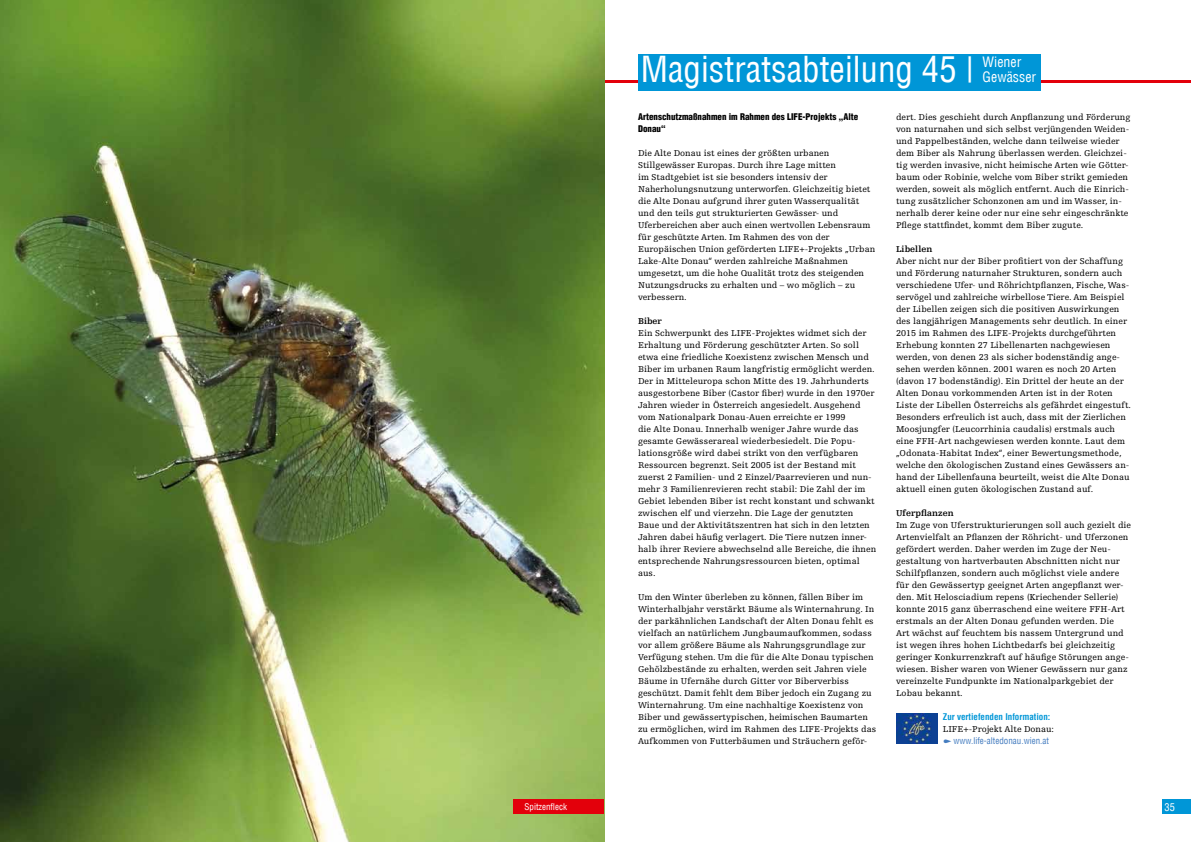
<style>
.page{position:relative;width:1191px;height:842px;background:#fff}
.page>*{position:absolute;margin:0;border:0;box-sizing:border-box;transform-origin:0 0}
.t1{font:condensed 35px "Helvetica LT";color:#fff}
.t2{font:condensed 14px "Helvetica LT";color:#fff}
.t3{font:condensed 10.5px "Helvetica LT";color:#fff}
.t4{font:9px/12px "Egyptienne FLT Std";letter-spacing:.005em;color:#000}
.t5{font:900 condensed 9px/12px "Helvetica LT";color:#000}
.t6{font:700 condensed 9px "Helvetica LT";color:#0096d7}
.t7{font:condensed 9px "Helvetica LT";color:#457dc0}
.t8{font:700 9px "Egyptienne FLT Std";letter-spacing:.005em;color:#000}
.t9{font:condensed 9px "Helvetica LT";color:#fff}
</style>
<div class="page">
<hr style="left:587px;top:80px;width:604px;height:2px;background:#e3000b">
<img style="left:0;top:0;width:604px;height:842px">
<div style="left:638px;top:54px;width:402px;height:37px;background:#0096d7"></div>
<img style="left:896px;top:714px;width:41px;height:29px">
<div style="left:514px;top:799px;width:90px;height:15px;background:#e3000b"></div>
<div style="left:1162px;top:799px;width:29px;height:15px;background:#0096d7"></div>
<h2 class="t1" style="left:641px;top:48px;width:382px">Magistratsabteilung 45 <sup>|</sup> <sup>Wiener</sup></h2>
<h2 class="t2" style="left:982px;top:68px;width:55px">Gewässer</h2>
<h3 class="t5" style="left:638px;top:111px;width:222px">Artenschutzmaßnahmen im Rahmen des LIFE-Projekts „Alte<br>Donau“</h3>
<p class="t4" style="left:638px;top:147px;width:239px">Die Alte Donau ist eines der größten urbanen Stillgewässer Europas. Durch ihre Lage mitten<br>im Stadtgebiet ist sie besonders intensiv der Naherholungsnutzung unterworfen. Gleichzeitig bietet die Alte Donau aufgrund ihrer guten Wasserqualität und den teils gut strukturierten Gewässer- und Uferbereichen aber auch einen wertvollen Lebensraum für geschützte Arten. Im Rahmen des von der Europäischen Union geförderten LIFE+-Projekts „Urban Lake-Alte Donau“ werden zahlreiche Maßnahmen umgesetzt, um die hohe Qualität trotz des steigenden Nutzungsdrucks zu erhalten und – wo möglich – zu verbessern.</p>
<h4 class="t8" style="left:638px;top:316px;width:26px">Biber</h4>
<p class="t4" style="left:638px;top:327px;width:240px">Ein Schwerpunkt des LIFE-Projektes widmet sich der Erhaltung und Förderung geschützter Arten. So soll etwa eine friedliche Koexistenz zwischen Mensch und Biber im urbanen Raum langfristig ermöglicht werden.<br>Der in Mitteleuropa schon Mitte des 19. Jahrhunderts ausgestorbene Biber (Castor fiber) wurde in den 1970er Jahren wieder in Österreich angesiedelt. Ausgehend vom Nationalpark Donau-Auen erreichte er 1999<br>die Alte Donau. Innerhalb weniger Jahre wurde das gesamte Gewässerareal wiederbesiedelt. Die Popu&shy;lationsgröße wird dabei strikt von den verfügbaren Ressourcen begrenzt. Seit 2005 ist der Bestand mit zuerst 2 Familien- und 2 Einzel/Paarrevieren und nun&shy;mehr 3 Familienrevieren recht stabil: Die Zahl der im Gebiet lebenden Biber ist recht konstant und schwankt zwischen elf und vierzehn. Die Lage der genutzten Baue und der Aktivitätszentren hat sich in den letzten Jahren dabei häufig verlagert. Die Tiere nutzen inner&shy;halb ihrer Reviere abwechselnd alle Bereiche, die ihnen entsprechende Nahrungsressourcen bieten, optimal aus.</p>
<p class="t4" style="left:638px;top:591px;width:240px">Um den Winter überleben zu können, fällen Biber im Winterhalbjahr verstärkt Bäume als Winternahrung. In der parkähnlichen Landschaft der Alten Donau fehlt es vielfach an natürlichem Jungbaumaufkommen, sodass vor allem größere Bäume als Nahrungsgrundlage zur Verfügung stehen. Um die für die Alte Donau typischen Gehölzbestände zu erhalten, werden seit Jahren viele Bäume in Ufernähe durch Gitter vor Biberverbiss geschützt. Damit fehlt dem Biber jedoch ein Zugang zu Winternahrung. Um eine nachhaltige Koexistenz von Biber und gewässertypischen, heimischen Baumarten zu ermöglichen, wird im Rahmen des LIFE-Projekts das Aufkommen von Futterbäumen und Sträuchern geför-</p>
<p class="t4" style="left:896px;top:111px;width:236px">dert. Dies geschieht durch Anpflanzung und Förderung von naturnahen und sich selbst verjüngenden Weiden&shy;und Pappelbeständen, welche dann teilweise wieder dem Biber als Nahrung überlassen werden. Gleichzei&shy;tig werden invasive, nicht heimische Arten wie Götter&shy;baum oder Robinie, welche vom Biber strikt gemieden werden, soweit als möglich entfernt. Auch die Einrich&shy;tung zusätzlicher Schonzonen am und im Wasser, in&shy;nerhalb derer keine oder nur eine sehr eingeschränkte Pflege stattfindet, kommt dem Biber zugute.</p>
<h4 class="t8" style="left:896px;top:244px;width:38px">Libellen</h4>
<p class="t4" style="left:896px;top:255px;width:236px">Aber nicht nur der Biber profitiert von der Schaffung und Förderung naturnaher Strukturen, sondern auch verschiedene Ufer- und Röhrichtpflanzen, Fische, Was&shy;servögel und zahlreiche wirbellose Tiere. Am Beispiel der Libellen zeigen sich die positiven Auswirkungen des langjährigen Managements sehr deutlich. In einer 2015 im Rahmen des LIFE-Projekts durchgeführten Erhebung konnten 27 Libellenarten nachgewiesen werden, von denen 23 als sicher bodenständig ange&shy;sehen werden können. 2001 waren es noch 20 Arten (davon 17 bodenständig). Ein Drittel der heute an der Alten Donau vorkommenden Arten ist in der Roten Liste der Libellen Österreichs als gefährdet eingestuft.<br>Besonders erfreulich ist auch, dass mit der Zierlichen Moosjungfer (Leucorrhinia caudalis) erstmals auch eine FFH-Art nachgewiesen werden konnte. Laut dem „Odonata-Habitat Index“, einer Bewertungsmethode, welche den ökologischen Zustand eines Gewässers an&shy;hand der Libellenfauna beurteilt, weist die Alte Donau aktuell einen guten ökologischen Zustand auf.</p>
<h4 class="t8" style="left:896px;top:508px;width:59px">Uferpflanzen</h4>
<p class="t4" style="left:896px;top:519px;width:236px">Im Zuge von Uferstrukturierungen soll auch gezielt die Artenvielfalt an Pflanzen der Röhricht- und Uferzonen gefördert werden. Daher werden im Zuge der Neu&shy;gestaltung von hartverbauten Abschnitten nicht nur Schilfpflanzen, sondern auch möglichst viele andere für den Gewässertyp geeignet Arten angepflanzt wer&shy;den. Mit Helosciadium repens (Kriechender Sellerie) konnte 2015 ganz überraschend eine weitere FFH-Art erstmals an der Alten Donau gefunden werden. Die<br>Art wächst auf feuchtem bis nassem Untergrund und ist wegen ihres hohen Lichtbedarfs bei gleichzeitig geringer Konkurrenzkraft auf häufige Störungen ange&shy;wiesen. Bisher waren von Wiener Gewässern nur ganz vereinzelte Fundpunkte im Nationalparkgebiet der Lobau bekannt.</p>
<h5 class="t6" style="left:943px;top:711px;width:109px">Zur vertiefenden Information:</h5>
<p class="t4" style="left:943px;top:723px;width:113px">LIFE+-Projekt Alte Donau:</p>
<p class="t7" style="left:953px;top:735px;width:97px">www.life-altedonau.wien.at</p>
<p class="t9" style="left:524px;top:801px;width:44px">Spitzenfleck</p>
<p class="t3" style="left:1164px;top:800px;width:12px">35</p>
</div>
